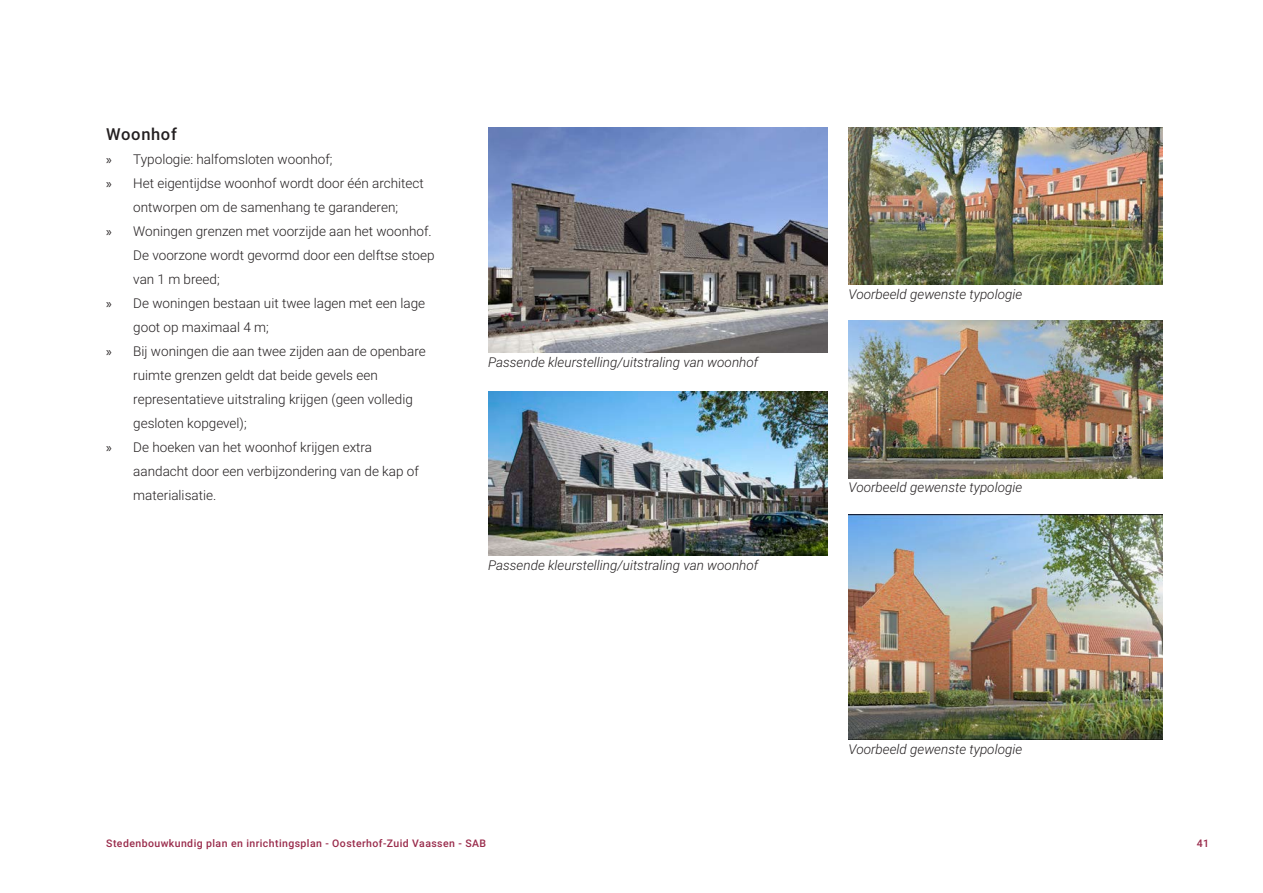
<style>
.page{position:relative;width:1263px;height:893px;background:#fff}
.page>*{position:absolute;margin:0;border:0;box-sizing:border-box;transform-origin:0 0}
.Subtitel{font:500 16.5px "Roboto";letter-spacing:.04em;color:#231f20}
.t1{font:300 13.5px/24px "Roboto";color:#231f20}
.Onderschrift{font:italic 300 13.5px "Roboto";color:#231f20}
.t2{font:500 10.5px "Roboto";letter-spacing:.04em;color:#992b4b}
.s1{font-family:"Myriad Pro";font-weight:400}
</style>
<div class="page">
<img style="left:488px;top:128px;width:339px;height:225px">
<img style="left:848px;top:128px;width:314px;height:157px">
<img style="left:848px;top:321px;width:314px;height:157px">
<img style="left:848px;top:514px;width:314px;height:226px">
<img style="left:488px;top:391px;width:339px;height:164px">
<p class="Subtitel" style="left:106px;top:123px;width:72px">Woonhof</p>
<p class="t1" style="left:106px;top:147px;width:228px"><span class="s1">»</span> Typologie: halfomsloten woonhof;</p>
<p class="t1" style="left:106px;top:171px;width:319px;text-align:center"><span class="s1">»</span> Het eigentijdse woonhof wordt door één architect ontworpen om de samenhang te garanderen;</p>
<p class="t1" style="left:133px;top:219px;width:303px;text-indent:-27px"><span class="s1">»</span> Woningen grenzen met voorzijde aan het woonhof.<br>De voorzone wordt gevormd door een delftse stoep van 1 m breed;</p>
<p class="t1" style="left:133px;top:291px;width:293px;text-indent:-27px"><span class="s1">»</span> De woningen bestaan uit twee lagen met een lage goot op maximaal 4 m;</p>
<p class="t1" style="left:133px;top:339px;width:294px;text-indent:-27px"><span class="s1">»</span> Bij woningen die aan twee zijden aan de openbare ruimte grenzen geldt dat beide gevels een representatieve uitstraling krijgen (geen volledig gesloten kopgevel);</p>
<p class="t1" style="left:133px;top:435px;width:287px;text-indent:-27px"><span class="s1">»</span> De hoeken van het woonhof krijgen extra aandacht door een verbijzondering van de kap of materialisatie.</p>
<p class="Onderschrift" style="left:488px;top:353px;width:272px">Passende kleurstelling/uitstraling van woonhof</p>
<p class="Onderschrift" style="left:488px;top:555px;width:272px">Passende kleurstelling/uitstraling van woonhof</p>
<p class="Onderschrift" style="left:848px;top:285px;width:175px">Voorbeeld gewenste typologie</p>
<p class="Onderschrift" style="left:848px;top:478px;width:175px">Voorbeeld gewenste typologie</p>
<p class="Onderschrift" style="left:848px;top:740px;width:175px">Voorbeeld gewenste typologie</p>
<p class="t2" style="left:106px;top:835px;width:381px">Stedenbouwkundig plan en inrichtingsplan - Oosterhof-Zuid Vaassen - SAB</p>
<p class="t2" style="left:1197px;top:835px;width:14px">41</p>
</div>
